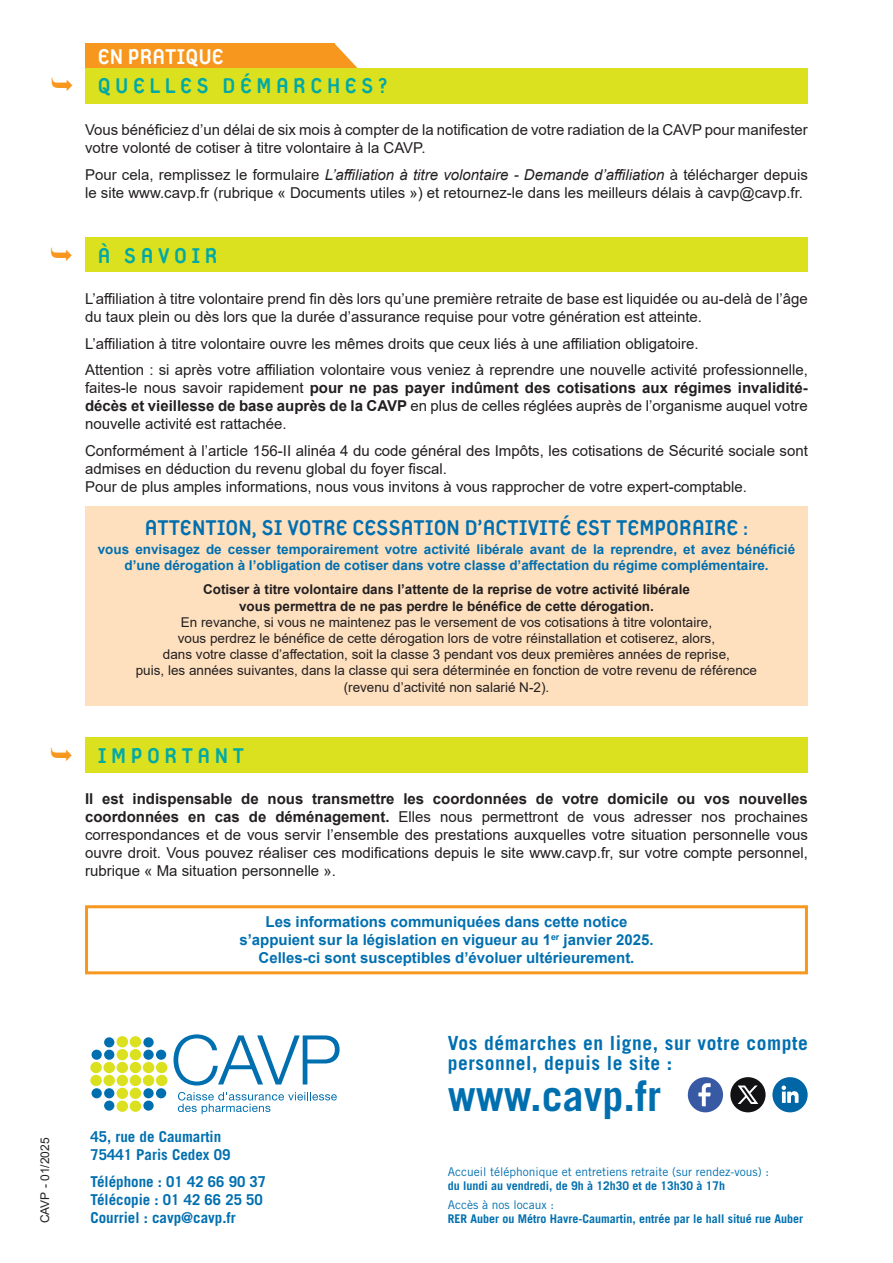
<style>
.page{position:relative;width:893px;height:1263px;background:#fff}
.page>*{position:absolute;margin:0;border:0;box-sizing:border-box;transform-origin:0 0}
.t1{font:700 42px "Trade Gothic LT Std";color:#006faf}
.t2{font:800 22.5px "Extreme Sans";color:#006faf}
.t3{font:800 22.5px "Extreme Sans";letter-spacing:.2em;color:#00a9a7}
.t4{font:800 22.5px "Extreme Sans";color:#fff}
.t5{font:700 19.5px/19.8px "Trade Gothic LT Std";letter-spacing:.03em;color:#006faf}
.t6{font:15px/18px "Arial";color:#231f20}
.t7{font:700 15px/18px "Arial";color:#006faf;text-align:center}
.t8{font:700 15px "Trade Gothic LT Std";color:#006faf}
.t9{font:13.5px "Arial";color:#231f20}
.t10{font:700 13.5px/16.2px "Arial";color:#006faf;text-align:center}
.t11{font:700 13.5px "Arial";color:#231f20}
.t12{font:700 12px "Trade Gothic LT Std";color:#006faf}
.t13{font:12px "Trade Gothic LT Std";color:#006faf}
.t14{font:12px "Arial";color:#231f20}
.s1{font-style:italic}
.s2{font-weight:700}
</style>
<div class="page">
<div style="left:85px;top:905px;width:723px;height:69px;border:3px solid #f7971d"></div>
<div style="left:85px;top:238px;width:723px;height:34px;background:#dbe11e"></div>
<div style="left:85px;top:738px;width:723px;height:35px;background:#dbe11e"></div>
<div style="left:85px;top:43px;width:249px;height:27px;background:#f7971d"></div>
<svg style="left:334px;top:43px;width:24px;height:25px"></svg>
<div style="left:85px;top:68px;width:723px;height:35px;background:#dbe11e"></div>
<svg style="left:174px;top:1034px;width:166px;height:51px"></svg>
<svg style="left:178px;top:1092px;width:159px;height:22px"></svg>
<div style="left:92px;top:1050px;width:10px;height:10px;background:#006faf;border-radius:50%"></div>
<div style="left:90px;top:1062px;width:12px;height:11px;background:#dbe11e;border-radius:50%"></div>
<div style="left:90px;top:1075px;width:12px;height:11px;background:#dbe11e;border-radius:50%"></div>
<div style="left:92px;top:1088px;width:10px;height:10px;background:#006faf;border-radius:50%"></div>
<div style="left:104px;top:1037px;width:10px;height:10px;background:#006faf;border-radius:50%"></div>
<div style="left:104px;top:1050px;width:10px;height:10px;background:#006faf;border-radius:50%"></div>
<div style="left:103px;top:1062px;width:12px;height:11px;background:#dbe11e;border-radius:50%"></div>
<div style="left:103px;top:1075px;width:12px;height:11px;background:#dbe11e;border-radius:50%"></div>
<div style="left:104px;top:1088px;width:10px;height:10px;background:#006faf;border-radius:50%"></div>
<div style="left:104px;top:1100px;width:10px;height:11px;background:#006faf;border-radius:50%"></div>
<div style="left:117px;top:1036px;width:11px;height:11px;background:#dbe11e;border-radius:50%"></div>
<div style="left:117px;top:1049px;width:11px;height:11px;background:#dbe11e;border-radius:50%"></div>
<div style="left:117px;top:1062px;width:11px;height:11px;background:#dbe11e;border-radius:50%"></div>
<div style="left:117px;top:1075px;width:11px;height:11px;background:#dbe11e;border-radius:50%"></div>
<div style="left:117px;top:1088px;width:11px;height:11px;background:#dbe11e;border-radius:50%"></div>
<div style="left:117px;top:1100px;width:11px;height:12px;background:#dbe11e;border-radius:50%"></div>
<div style="left:130px;top:1036px;width:11px;height:11px;background:#dbe11e;border-radius:50%"></div>
<div style="left:130px;top:1049px;width:11px;height:11px;background:#dbe11e;border-radius:50%"></div>
<div style="left:130px;top:1062px;width:11px;height:11px;background:#dbe11e;border-radius:50%"></div>
<div style="left:130px;top:1075px;width:11px;height:11px;background:#dbe11e;border-radius:50%"></div>
<div style="left:130px;top:1088px;width:11px;height:11px;background:#dbe11e;border-radius:50%"></div>
<div style="left:130px;top:1100px;width:11px;height:12px;background:#dbe11e;border-radius:50%"></div>
<div style="left:143px;top:1037px;width:11px;height:10px;background:#006faf;border-radius:50%"></div>
<div style="left:143px;top:1050px;width:11px;height:10px;background:#006faf;border-radius:50%"></div>
<div style="left:143px;top:1062px;width:11px;height:11px;background:#dbe11e;border-radius:50%"></div>
<div style="left:143px;top:1075px;width:11px;height:11px;background:#dbe11e;border-radius:50%"></div>
<div style="left:143px;top:1088px;width:11px;height:10px;background:#006faf;border-radius:50%"></div>
<div style="left:143px;top:1100px;width:11px;height:11px;background:#006faf;border-radius:50%"></div>
<div style="left:156px;top:1050px;width:10px;height:10px;background:#006faf;border-radius:50%"></div>
<div style="left:156px;top:1062px;width:11px;height:11px;background:#dbe11e;border-radius:50%"></div>
<div style="left:156px;top:1075px;width:11px;height:11px;background:#dbe11e;border-radius:50%"></div>
<div style="left:156px;top:1088px;width:10px;height:10px;background:#006faf;border-radius:50%"></div>
<div style="left:85px;top:506px;width:723px;height:199px;background:#fee0bf"></div>
<svg style="left:772px;top:1077px;width:36px;height:35px"></svg>
<svg style="left:688px;top:1077px;width:35px;height:35px"></svg>
<svg style="left:730px;top:1077px;width:36px;height:35px"></svg>
<p class="t14" style="left:37px;top:1223px;width:87px;rotate:-90deg">CAVP - 01/2025</p>
<p class="t4" style="left:98px;top:43px;width:127px">EN PRATIQUE</p>
<p class="t3" style="left:98px;top:73px;width:292px">QUELLES DÉMARCHES?</p>
<p class="t6" style="left:85px;top:121px;width:724px">Vous bénéficiez d’un délai de six mois à compter de la notification de votre radiation de la CAVP pour manifester votre volonté de cotiser à titre volontaire à la CAVP.</p>
<p class="t6" style="left:85px;top:165px;width:724px">Pour cela, remplissez le formulaire <span class="s1">L’affiliation à titre volontaire - Demande d’affiliation</span> à télécharger depuis le site www.cavp.fr (rubrique « Documents utiles ») et retournez-le dans les meilleurs délais à cavp@cavp.fr.</p>
<p class="t3" style="left:98px;top:242px;width:121px">À SAVOIR</p>
<p class="t6" style="left:85px;top:290px;width:724px">L’affiliation à titre volontaire prend fin dès lors qu’une première retraite de base est liquidée ou au-delà de l’âge du taux plein ou dès lors que la durée d’assurance requise pour votre génération est atteinte.</p>
<p class="t6" style="left:85px;top:334px;width:615px">L’affiliation à titre volontaire ouvre les mêmes droits que ceux liés à une affiliation obligatoire.</p>
<p class="t6" style="left:85px;top:361px;width:724px;text-align:justify">Attention : si après votre affiliation volontaire vous veniez à reprendre une nouvelle activité professionnelle, faites-le nous savoir rapidement <span class="s2">pour ne pas payer indûment des cotisations aux régimes invalidité&shy;décès et vieillesse de base auprès de la CAVP</span> en plus de celles réglées auprès de l’organisme auquel votre nouvelle activité est rattachée.</p>
<p class="t6" style="left:85px;top:441px;width:724px">Conformément à l’article 156-II alinéa 4 du code général des Impôts, les cotisations de Sécurité sociale sont admises en déduction du revenu global du foyer fiscal.</p>
<p class="t6" style="left:85px;top:477px;width:663px">Pour de plus amples informations, nous vous invitons à vous rapprocher de votre expert-comptable.</p>
<p class="t2" style="left:145px;top:515px;width:605px">ATTENTION, SI VOTRE CESSATION D’ACTIVITÉ EST TEMPORAIRE :</p>
<p class="t10" style="left:98px;top:541px;width:699px">vous envisagez de cesser temporairement votre activité libérale avant de la reprendre, et avez bénéficié d’une dérogation à l’obligation de cotiser dans votre classe d’affectation du régime complémentaire.</p>
<p class="t11" style="left:203px;top:580px;width:488px">Cotiser à titre volontaire dans l’attente de la reprise de votre activité libérale</p>
<p class="t11" style="left:239px;top:596px;width:416px">vous permettra de ne pas perdre le bénéfice de cette dérogation.</p>
<p class="t9" style="left:181px;top:613px;width:533px">En revanche, si vous ne maintenez pas le versement de vos cotisations à titre volontaire,</p>
<p class="t9" style="left:178px;top:629px;width:539px">vous perdrez le bénéfice de cette dérogation lors de votre réinstallation et cotiserez, alors,</p>
<p class="t9" style="left:163px;top:645px;width:568px">dans votre classe d’affectation, soit la classe 3 pendant vos deux premières années de reprise,</p>
<p class="t9" style="left:136px;top:661px;width:623px">puis, les années suivantes, dans la classe qui sera déterminée en fonction de votre revenu de référence</p>
<p class="t9" style="left:344px;top:678px;width:207px">(revenu d’activité non salarié N-2).</p>
<p class="t3" style="left:98px;top:742px;width:148px">IMPORTANT</p>
<p class="t6" style="left:85px;top:790px;width:724px;text-align:justify"><span class="s2">Il est indispensable de nous transmettre les coordonnées de votre domicile ou vos nouvelles coordonnées en cas de déménagement.</span> Elles nous permettront de vous adresser nos prochaines correspondances et de vous servir l’ensemble des prestations auxquelles votre situation personnelle vous ouvre droit. Vous pouvez réaliser ces modifications depuis le site www.cavp.fr, sur votre compte personnel, rubrique « Ma situation personnelle ».</p>
<p class="t7" style="left:239px;top:913px;width:416px">Les informations communiquées dans cette notice s’appuient sur la législation en vigueur au 1<sup>er</sup> janvier 2025.</p>
<p class="t7" style="left:258px;top:949px;width:377px">Celles-ci sont susceptibles d’évoluer ultérieurement.</p>
<p class="t8" style="left:90px;top:1127px;width:132px">45, rue de Caumartin</p>
<p class="t8" style="left:90px;top:1145px;width:142px">75441 Paris Cedex 09</p>
<p class="t8" style="left:90px;top:1172px;width:177px">Téléphone : 01 42 66 90 37</p>
<p class="t8" style="left:90px;top:1190px;width:174px">Télécopie : 01 42 66 25 50</p>
<p class="t8" style="left:90px;top:1208px;width:147px">Courriel : cavp@cavp.fr</p>
<p class="t5" style="left:448px;top:1033px;width:362px">Vos démarches en ligne, sur votre compte personnel, depuis le site :</p>
<p class="t1" style="left:448px;top:1070px;width:215px">www.cavp.fr</p>
<p class="t13" style="left:448px;top:1164px;width:323px">Accueil téléphonique et entretiens retraite (sur rendez-vous) :</p>
<p class="t12" style="left:448px;top:1178px;width:279px">du lundi au vendredi, de 9h à 12h30 et de 13h30 à 17h</p>
<p class="t13" style="left:448px;top:1197px;width:108px">Accès à nos locaux :</p>
<p class="t12" style="left:448px;top:1211px;width:357px">RER Auber ou Métro Havre-Caumartin, entrée par le hall situé rue Auber</p>
</div>
